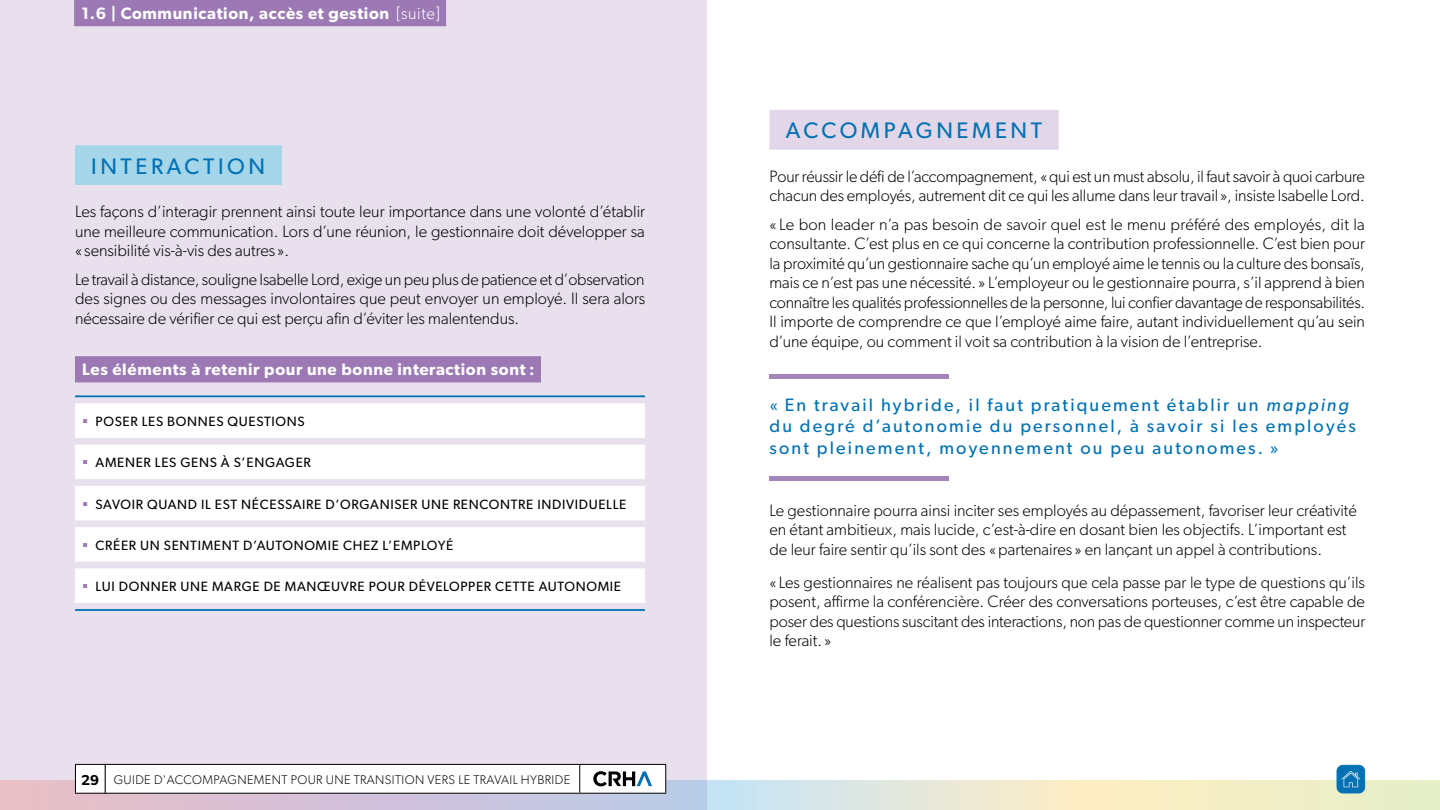
<style>
.page{position:relative;width:1440px;height:810px;background:#fff}
.page>*{position:absolute;margin:0;border:0;box-sizing:border-box;transform-origin:0 0}
.t1{font:22.5px "Gibson";letter-spacing:.16em;color:#0071b4}
.t2{font:18px/21.8px "Gibson";letter-spacing:.12em;color:#0071b4}
.t3{font:300 16.5px/19.5px "Gibson";color:#000;text-align:justify}
.t4{font:600 16.5px "Gibson";letter-spacing:.04em;color:#fff}
.t5{font:13.5px "Gibson";letter-spacing:.05em;color:#000}
.t6{font:300 12.6px "Gibson";letter-spacing:.03em;color:#000}
.s1{font-weight:300}
.s2{font-weight:600;font-size:14.4px}
.s3{font-style:italic}
</style>
<div class="page">
<div style="left:0;top:0;width:707px;height:810px;background:#e7deec"></div>
<div style="left:770px;top:110px;width:289px;height:40px;background:#e2d7e9"></div>
<hr style="left:770px;top:374px;width:180px;height:4px;background:#a485ba">
<hr style="left:770px;top:477px;width:180px;height:4px;background:#a485ba">
<div style="left:75px;top:145px;width:207px;height:40px;background:#a4d5e9"></div>
<div style="left:75px;top:356px;width:466px;height:26px;background:#9c79b4"></div>
<svg style="left:75px;top:403px;width:570px;height:200px;background:#fbfafc"></svg>
<hr style="left:75px;top:395px;width:570px;height:2px;background:#0071b4">
<hr style="left:75px;top:609px;width:570px;height:2px;background:#0071b4">
<div style="left:74px;top:0;width:372px;height:26px;background:#9c79b4"></div>
<svg style="left:0;top:781px;width:1440px;height:29px;background:#e0dbd4"></svg>
<hr style="left:104px;top:793px;width:476px;height:1px;background:#000">
<hr style="left:580px;top:793px;width:86px;height:1px;background:#000">
<div style="left:75px;top:764px;width:30px;height:29px;background:#fff"></div>
<hr style="left:75px;top:793px;width:31px;height:1px;background:#000">
<svg style="left:104px;top:764px;width:562px;height:29px;background:#edeeee"></svg>
<hr style="left:75px;top:764px;width:31px;height:1px;background:#000">
<svg style="left:75px;top:765px;width:1px;height:28px"></svg>
<div style="left:1337px;top:765px;width:28px;height:28px;background:#0071b4;border-radius:6px"></div>
<div style="left:1337px;top:765px;width:28px;height:28px;border:1px solid #0071b4;border-radius:6px"></div>
<svg style="left:1341px;top:771px;width:19px;height:16px"></svg>
<svg style="left:83px;top:419px;width:4px;height:4px"></svg>
<svg style="left:83px;top:460px;width:4px;height:4px"></svg>
<svg style="left:83px;top:502px;width:4px;height:4px"></svg>
<svg style="left:83px;top:543px;width:4px;height:4px"></svg>
<svg style="left:83px;top:584px;width:4px;height:4px"></svg>
<p class="t4" style="left:81px;top:3px;width:360px">1.6 | Communication, accès et gestion <span class="s1">[suite]</span></p>
<h1 class="t1" style="left:91px;top:152px;width:175px">INTERACTION</h1>
<p class="t3" style="left:75px;top:202px;width:572px">Les façons d’interagir prennent ainsi toute leur importance dans une volonté d’établir une meilleure communication. Lors d’une réunion, le gestionnaire doit développer sa « sensibilité vis-à-vis des autres ».</p>
<p class="t3" style="left:75px;top:269px;width:572px">Le travail à distance, souligne Isabelle Lord, exige un peu plus de patience et d’observation des signes ou des messages involontaires que peut envoyer un employé. Il sera alors nécessaire de vérifier ce qui est perçu afin d’éviter les malentendus.</p>
<p class="t4" style="left:82px;top:360px;width:454px">Les éléments à retenir pour une bonne interaction sont :</p>
<p class="t5" style="left:96px;top:413px;width:211px">POSER LES BONNES QUESTIONS</p>
<p class="t5" style="left:96px;top:455px;width:217px">AMENER LES GENS À S’ENGAGER</p>
<p class="t5" style="left:96px;top:496px;width:532px">SAVOIR QUAND IL EST NÉCESSAIRE D’ORGANISER UNE RENCONTRE INDIVIDUELLE</p>
<p class="t5" style="left:96px;top:537px;width:359px">CRÉER UN SENTIMENT D’AUTONOMIE CHEZ L’EMPLOYÉ</p>
<p class="t5" style="left:96px;top:578px;width:527px">LUI DONNER UNE MARGE DE MANŒUVRE POUR DÉVELOPPER CETTE AUTONOMIE</p>
<p class="t6" style="left:81px;top:772px;width:490px"><span class="s2">29</span> GUIDE D'ACCOMPAGNEMENT POUR UNE TRANSITION VERS LE TRAVAIL HYBRIDE</p>
<h1 class="t1" style="left:786px;top:117px;width:258px">ACCOMPAGNEMENT</h1>
<p class="t3" style="left:770px;top:166px;width:597px">Pour réussir le défi de l’accompagnement, «qui est un must absolu, il faut savoir à quoi carbure chacun des employés, autrement dit ce qui les allume dans leur travail », insiste Isabelle Lord.</p>
<p class="t3" style="left:770px;top:214px;width:597px">« Le bon leader n’a pas besoin de savoir quel est le menu préféré des employés, dit la consultante. C’est plus en ce qui concerne la contribution professionnelle. C’est bien pour la proximité qu’un gestionnaire sache qu’un employé aime le tennis ou la culture des bonsaïs, mais ce n’est pas une nécessité. » L’employeur ou le gestionnaire pourra, s’il apprend à bien connaître les qualités professionnelles de la personne, lui confier davantage de responsabilités.<br>Il importe de comprendre ce que l’employé aime faire, autant individuellement qu’au sein d’une équipe, ou comment il voit sa contribution à la vision de l’entreprise.</p>
<p class="t2" style="left:770px;top:393px;width:588px">« En travail hybride, il faut pratiquement établir un <span class="s3">mapping </span>du degré d’autonomie du personnel, à savoir si les employés sont pleinement, moyennement ou peu autonomes. »</p>
<p class="t3" style="left:770px;top:500px;width:589px;text-align:left">Le gestionnaire pourra ainsi inciter ses employés au dépassement, favoriser leur créativité en étant ambitieux, mais lucide, c’est-à-dire en dosant bien les objectifs. L’important est de leur faire sentir qu’ils sont des «partenaires » en lançant un appel à contributions.</p>
<p class="t3" style="left:770px;top:572px;width:597px">« Les gestionnaires ne réalisent pas toujours que cela passe par le type de questions qu’ils posent, affirme la conférencière. Créer des conversations porteuses, c’est être capable de poser des questions suscitant des interactions, non pas de questionner comme un inspecteur le ferait. »</p>
</div>
